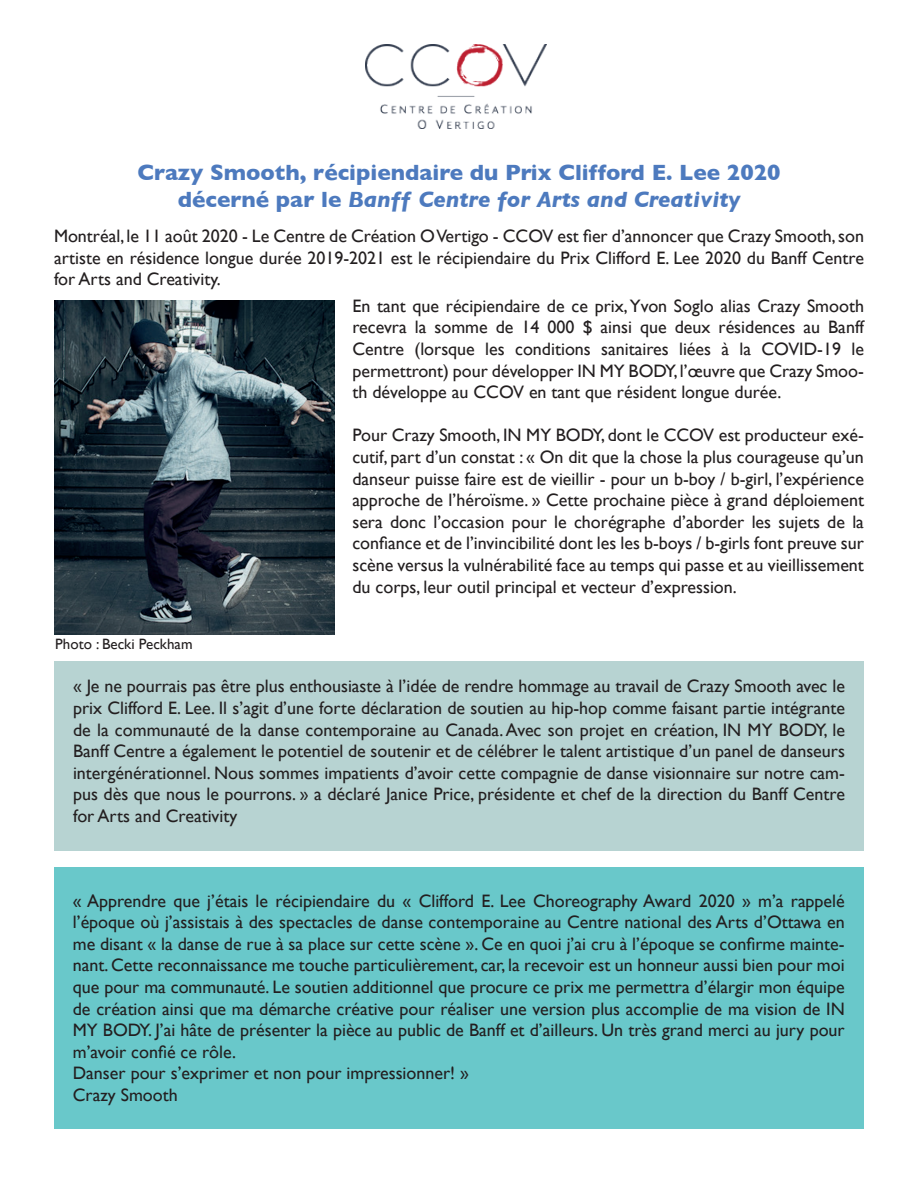
<style>
.page{position:relative;width:918px;height:1188px;background:#fff}
.page>*{position:absolute;margin:0;border:0;box-sizing:border-box;transform-origin:0 0}
.t1{font:700 22.5px/27px "Gill Sans";color:#4d7abe;text-align:center}
.t2{font:18px/21.6px "Gill Sans";color:#231f20;text-align:justify}
.t3{font:15px "Gill Sans";color:#231f20}
.s1{font-style:italic}
</style>
<div class="page">
<img style="left:54px;top:301px;width:281px;height:334px">
<div style="left:54px;top:661px;width:810px;height:190px;background:#b7d3d2"></div>
<div style="left:54px;top:868px;width:810px;height:261px;background:#69c8ca"></div>
<img style="left:365px;top:45px;width:181px;height:84px">
<p class="t1" style="left:138px;top:159px;width:644px">Crazy Smooth, récipiendaire du Prix Clifford E. Lee 2020 décerné par le <span class="s1">Banff Centre for Arts and Creativity</span></p>
<p class="t2" style="left:54px;top:225px;width:812px">Montréal, le 11 août 2020 - Le Centre de Création O Vertigo - CCOV est fier d’annoncer que Crazy Smooth, son artiste en résidence longue durée 2019-2021 est le récipiendaire du Prix Clifford E. Lee 2020 du Banff Centre for Arts and Creativity.</p>
<p class="t2" style="left:352px;top:295px;width:513px">En tant que récipiendaire de ce prix, Yvon Soglo alias Crazy Smooth recevra la somme de 14 000 $ ainsi que deux résidences au Banff Centre (lorsque les conditions sanitaires liées à la COVID-19 le permettront) pour développer IN MY BODY, l’œuvre que Crazy Smoo&shy;th développe au CCOV en tant que résident longue durée.</p>
<p class="t2" style="left:352px;top:424px;width:513px">Pour Crazy Smooth, IN MY BODY, dont le CCOV est producteur exé&shy;cutif, part d’un constat : « On dit que la chose la plus courageuse qu’un danseur puisse faire est de vieillir - pour un b-boy / b-girl, l’expérience approche de l’héroïsme. » Cette prochaine pièce à grand déploiement sera donc l’occasion pour le chorégraphe d’aborder les sujets de la confiance et de l’invincibilité dont les les b-boys / b-girls font preuve sur scène versus la vulnérabilité face au temps qui passe et au vieillissement du corps, leur outil principal et vecteur d’expression.</p>
<p class="t3" style="left:55px;top:635px;width:139px">Photo : Becki Peckham</p>
<p class="t2" style="left:73px;top:675px;width:773px">« Je ne pourrais pas être plus enthousiaste à l’idée de rendre hommage au travail de Crazy Smooth avec le prix Clifford E. Lee. Il s’agit d’une forte déclaration de soutien au hip-hop comme faisant partie intégrante de la communauté de la danse contemporaine au Canada. Avec son projet en création, IN MY BODY, le Banff Centre a également le potentiel de soutenir et de célébrer le talent artistique d’un panel de danseurs intergénérationnel. Nous sommes impatients d’avoir cette compagnie de danse visionnaire sur notre cam&shy;pus dès que nous le pourrons. » a déclaré Janice Price, présidente et chef de la direction du Banff Centre for Arts and Creativity</p>
<p class="t2" style="left:73px;top:889px;width:773px;text-align:left">« Apprendre que j’étais le récipiendaire du « Clifford E. Lee Choreography Award 2020 » m’a rappelé l’époque où j’assistais à des spectacles de danse contemporaine au Centre national des Arts d’Ottawa en me disant « la danse de rue à sa place sur cette scène ». Ce en quoi j’ai cru à l’époque se confirme mainte&shy;nant. Cette reconnaissance me touche particulièrement, car, la recevoir est un honneur aussi bien pour moi que pour ma communauté. Le soutien additionnel que procure ce prix me permettra d’élargir mon équipe de création ainsi que ma démarche créative pour réaliser une version plus accomplie de ma vision de IN MY BODY. J’ai hâte de présenter la pièce au public de Banff et d’ailleurs. Un très grand merci au jury pour m’avoir confié ce rôle.<br>Danser pour s’exprimer et non pour impressionner! »<br>Crazy Smooth</p>
</div>
